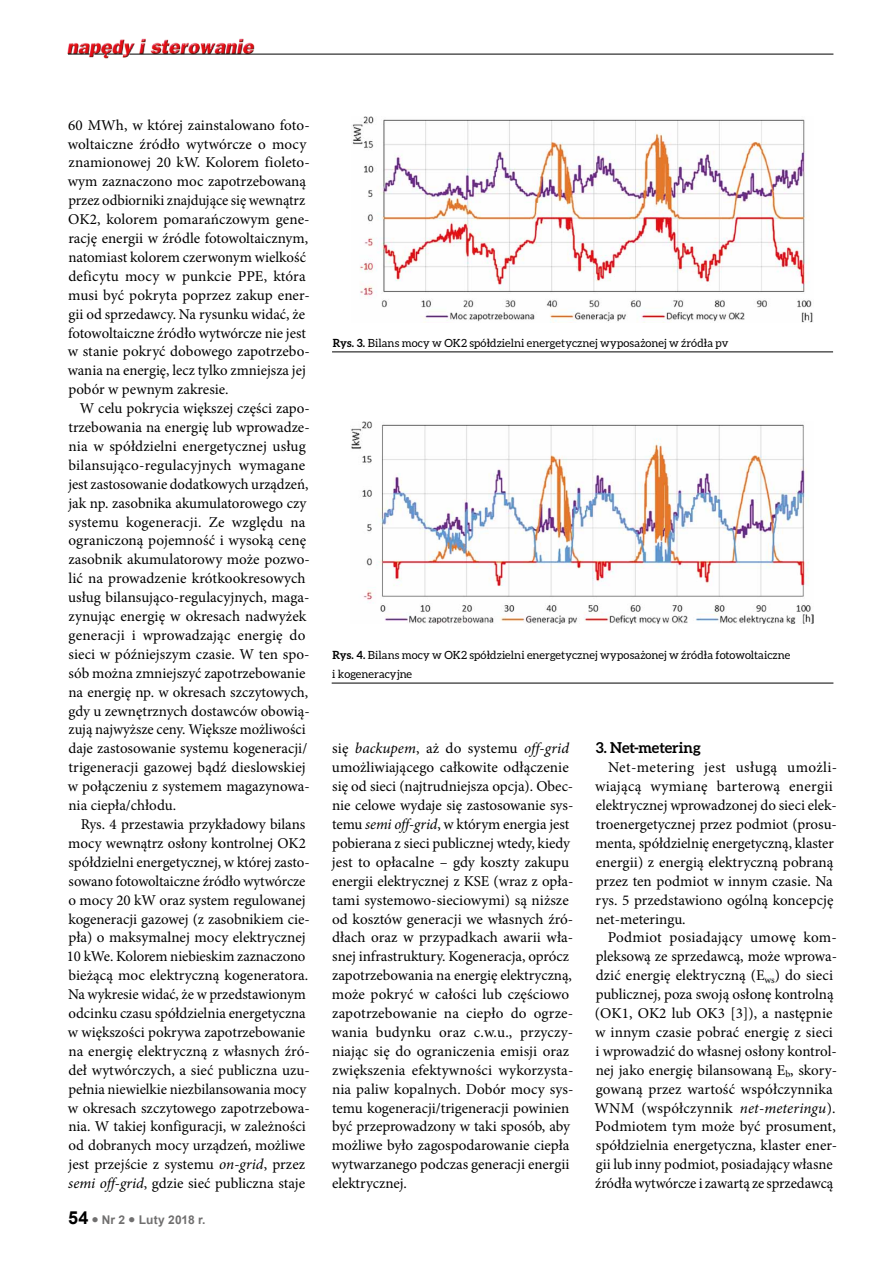
<style>
.page{position:relative;width:893px;height:1263px;background:#fff}
.page>*{position:absolute;margin:0;border:0;box-sizing:border-box;transform-origin:0 0}
.t1{font:15px/18.9px "Minion Pro";color:#000}
.t2{font:700 15px "Aleo";color:#000}
.t3{font:700 12px "Arial";letter-spacing:.015em;color:#706f6f}
.t4{font:11.25px/18.9px "Aleo";letter-spacing:.005em;color:#000}
.s1{font-style:italic}
.s2{font-size:18px;color:#000}
.s3{font-weight:700}
</style>
<div class="page">
<img style="left:67px;top:38px;width:190px;height:21px">
<hr style="left:129px;top:54px;width:704px;height:1px;background:#000">
<svg style="left:68px;top:54px;width:55px;height:1px"></svg>
<hr style="left:332px;top:683px;width:501px;height:1px;background:#000">
<hr style="left:332px;top:352px;width:501px;height:1px;background:#000">
<img style="left:352px;top:117px;width:461px;height:205px">
<img style="left:351px;top:422px;width:463px;height:201px">
<p class="t1" style="left:68px;top:115px;width:244px">60 MWh, w której zainstalowano foto&shy;woltaiczne źródło wytwórcze o mocy znamionowej 20 kW. Kolorem fioleto&shy;wym zaznaczono moc zapotrzebowaną przez odbiorniki znajdujące się wewnątrz OK2, kolorem pomarańczowym gene&shy;rację energii w źródle fotowoltaicznym, natomiast kolorem czerwonym wielkość deficytu mocy w punkcie PPE, która musi być pokryta poprzez zakup ener&shy;gii od sprzedawcy. Na rysunku widać, że fotowoltaiczne źródło wytwórcze nie jest w stanie pokryć dobowego zapotrzebo&shy;wania na energię, lecz tylko zmniejsza jej pobór w pewnym zakresie.</p>
<p class="t1" style="left:68px;top:399px;width:244px;text-indent:12px">W celu pokrycia większej części zapo&shy;trzebowania na energię lub wprowadze&shy;nia w spółdzielni energetycznej usług bilansująco-regulacyjnych wymagane jest zastosowanie dodatkowych urządzeń, jak np. zasobnika akumulatorowego czy systemu kogeneracji. Ze względu na ograniczoną pojemność i wysoką cenę zasobnik akumulatorowy może pozwo&shy;lić na prowadzenie krótkookresowych usług bilansująco-regulacyjnych, maga&shy;zynując energię w okresach nadwyżek generacji i wprowadzając energię do sieci w późniejszym czasie. W ten spo&shy;sób można zmniejszyć zapotrzebowanie na energię np. w okresach szczytowych, gdy u zewnętrznych dostawców obowią&shy;zują najwyższe ceny. Większe możliwości daje zastosowanie systemu kogeneracji/ trigeneracji gazowej bądź dieslowskiej w połączeniu z systemem magazynowa&shy;nia ciepła/chłodu.</p>
<p class="t1" style="left:67px;top:815px;width:245px;text-indent:14px">Rys. 4 przestawia przykładowy bilans mocy wewnątrz osłony kontrolnej OK2 spółdzielni energetycznej, w której zasto&shy;sowano fotowoltaiczne źródło wytwórcze o mocy 20 kW oraz system regulowanej kogeneracji gazowej (z zasobnikiem cie&shy;pła) o maksymalnej mocy elektrycznej 10 kWe. Kolorem niebieskim zaznaczono bieżącą moc elektryczną kogeneratora.<br>Na wykresie widać, że w przedstawionym odcinku czasu spółdzielnia energetyczna w większości pokrywa zapotrzebowanie na energię elektryczną z własnych źró&shy;deł wytwórczych, a sieć publiczna uzu&shy;pełnia niewielkie niezbilansowania mocy w okresach szczytowego zapotrzebowa&shy;nia. W takiej konfiguracji, w zależności od dobranych mocy urządzeń, możliwe jest przejście z systemu <span class="s1">on-grid</span>, przez <span class="s1">semi off-grid</span>, gdzie sieć publiczna staje</p>
<p class="t3" style="left:68px;top:1212px;width:139px"><span class="s2">54</span> ● Nr 2 ● Luty 2018 r.</p>
<p class="t4" style="left:333px;top:333px;width:397px"><span class="s3">Rys. 3.</span> Bilans mocy w OK2 spółdzielni energetycznej wyposażonej w źródła pv</p>
<p class="t4" style="left:332px;top:645px;width:459px"><span class="s3">Rys. 4.</span> Bilans mocy w OK2 spółdzielni energetycznej wyposażonej w źródła fotowoltaiczne i kogeneracyjne</p>
<p class="t1" style="left:331px;top:739px;width:244px">się <span class="s1">backupem</span>, aż do systemu <span class="s1">off-grid </span>umożliwiającego całkowite odłączenie się od sieci (najtrudniejsza opcja). Obec&shy;nie celowe wydaje się zastosowanie sys&shy;temu <span class="s1">semi off-grid</span>, w którym energia jest pobierana z sieci publicznej wtedy, kiedy jest to opłacalne – gdy koszty zakupu energii elektrycznej z KSE (wraz z opła&shy;tami systemowo-sieciowymi) są niższe od kosztów generacji we własnych źró&shy;dłach oraz w przypadkach awarii wła&shy;snej infrastruktury. Kogeneracja, oprócz zapotrzebowania na energię elektryczną, może pokryć w całości lub częściowo zapotrzebowanie na ciepło do ogrze&shy;wania budynku oraz c.w.u., przyczy&shy;niając się do ograniczenia emisji oraz zwiększenia efektywności wykorzysta&shy;nia paliw kopalnych. Dobór mocy sys&shy;temu kogeneracji/trigeneracji powinien być przeprowadzony w taki sposób, aby możliwe było zagospodarowanie ciepła wytwarzanego podczas generacji energii elektrycznej.</p>
<p class="t2" style="left:596px;top:739px;width:107px">3. Net-metering</p>
<p class="t1" style="left:595px;top:758px;width:244px;text-indent:13px">Net-metering jest usługą umożli&shy;wiającą wymianę barterową energii elektrycznej wprowadzonej do sieci elek&shy;troenergetycznej przez podmiot (prosu&shy;menta, spółdzielnię energetyczną, klaster energii) z energią elektryczną pobraną przez ten podmiot w innym czasie. Na rys. 5 przedstawiono ogólną koncepcję net-meteringu.</p>
<p class="t1" style="left:594px;top:928px;width:244px;text-indent:14px">Podmiot posiadający umowę kom&shy;pleksową ze sprzedawcą, może wprowa&shy;dzić energię elektryczną (E<sub>ws</sub>) do sieci publicznej, poza swoją osłonę kontrolną (OK1, OK2 lub OK3 [3]), a następnie w innym czasie pobrać energię z sieci i wprowadzić do własnej osłony kontrol&shy;nej jako energię bilansowaną E<sub>b</sub>, skory&shy;gowaną przez wartość współczynnika WNM (współczynnik <span class="s1">net-meteringu</span>).<br>Podmiotem tym może być prosument, spółdzielnia energetyczna, klaster ener&shy;gii lub inny podmiot, posiadający własne źródła wytwórcze i zawartą ze sprzedawcą</p>
</div>
